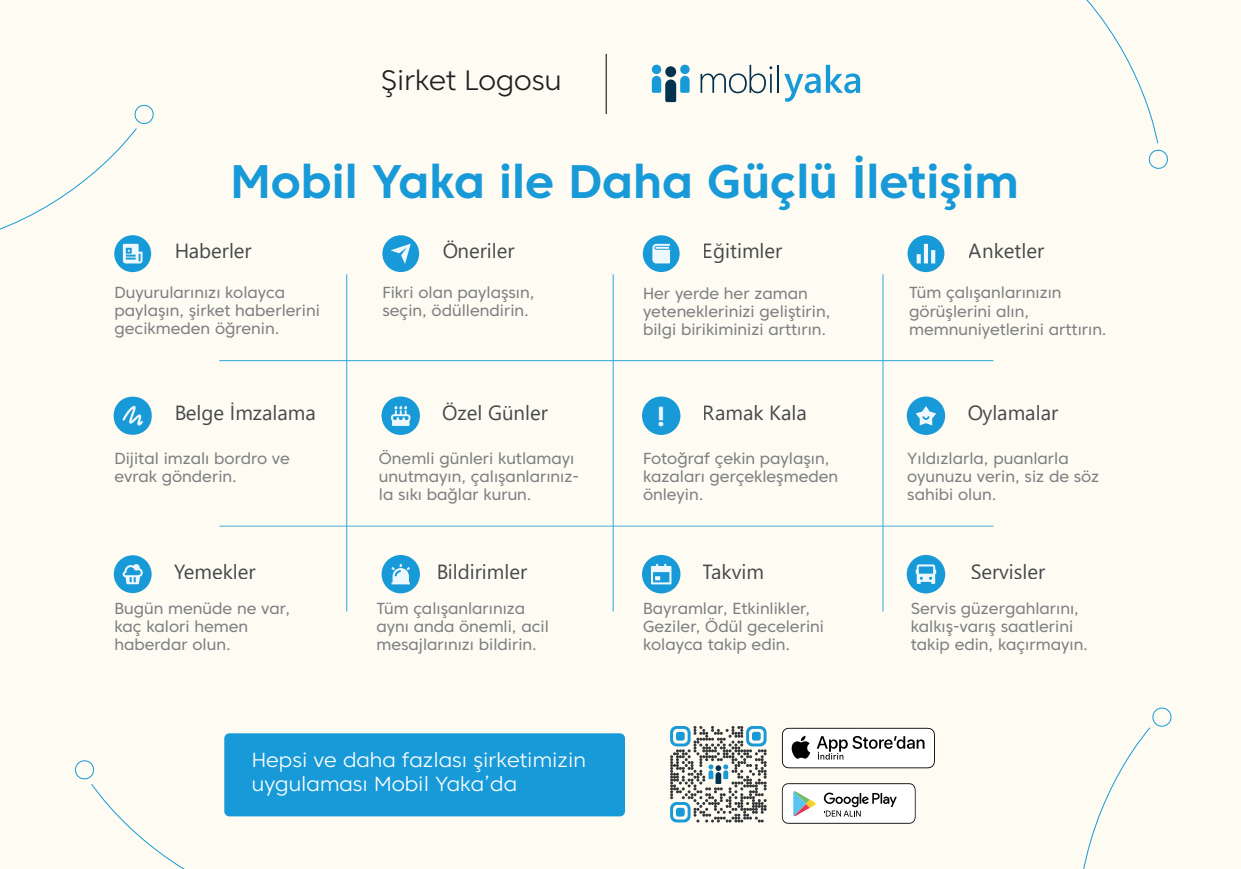
<style>
.page{position:relative;width:1241px;height:869px;background:#fff}
.page>*{position:absolute;margin:0;border:0;box-sizing:border-box;transform-origin:0 0}
.t1{font:700 46.99px "Core Sans C 65";color:#179ad7}
.t2{font:300 28px "Core Sans C 35";color:#231f20}
.t3{font:700 27.47px "Core Sans C 65";color:#eef8fc}
.t4{font:20.39px "Segoe UI";color:#474a4b}
.t5{font:300 20.3px/24.3px "Core Sans C 35";color:#fff}
.t6{font:15.92px/18.2px "Core Sans C 45";color:#7d8082}
</style>
<div class="page">
<div style="left:0;top:0;width:1240px;height:868px;background:#fefbf2"></div>
<div style="left:651px;top:65px;width:10px;height:9px;background:#179ad7;border-radius:50%"></div>
<div style="left:680px;top:65px;width:9px;height:9px;background:#179ad7;border-radius:50%"></div>
<div style="left:665px;top:66px;width:11px;height:11px;background:#03324f;border-radius:50%"></div>
<svg style="left:651px;top:76px;width:38px;height:26px"></svg>
<svg style="left:784px;top:65px;width:76px;height:37px"></svg>
<svg style="left:700px;top:65px;width:78px;height:28px"></svg>
<hr style="left:605px;top:54px;width:1px;height:60px;background:#000001">
<hr style="left:346px;top:274px;width:1px;height:337px;background:#2aa8df">
<hr style="left:613px;top:274px;width:1px;height:337px;background:#2aa8df">
<hr style="left:882px;top:274px;width:1px;height:337px;background:#2aa8df">
<hr style="left:219px;top:360px;width:774px;height:1px;background:#2aa8df">
<hr style="left:219px;top:525px;width:774px;height:1px;background:#fff">
<div style="left:224px;top:733px;width:401px;height:83px;background:#179ad7;border-radius:5px"></div>
<svg style="left:1086px;top:0;width:82px;height:169px"></svg>
<svg style="left:1083px;top:707px;width:89px;height:161px"></svg>
<svg style="left:74px;top:758px;width:300px;height:110px"></svg>
<svg style="left:670px;top:726px;width:96px;height:96px"></svg>
<svg style="left:781px;top:783px;width:134px;height:40px"></svg>
<svg style="left:781px;top:727px;width:153px;height:41px"></svg>
<svg style="left:0;top:104px;width:154px;height:169px"></svg>
<div style="left:382px;top:235px;width:37px;height:37px;background:#179ad7;border-radius:18px"></div>
<svg style="left:391px;top:244px;width:19px;height:19px"></svg>
<div style="left:642px;top:235px;width:37px;height:37px;background:#179ad7;border-radius:18px"></div>
<svg style="left:652px;top:244px;width:18px;height:19px"></svg>
<div style="left:907px;top:235px;width:37px;height:37px;background:#179ad7;border-radius:18px"></div>
<svg style="left:916px;top:244px;width:19px;height:19px"></svg>
<div style="left:114px;top:396px;width:38px;height:38px;background:#179ad7;border-radius:18px"></div>
<svg style="left:122px;top:406px;width:29px;height:20px"></svg>
<div style="left:381px;top:396px;width:39px;height:38px;background:#179ad7;border-radius:19px"></div>
<svg style="left:384px;top:403px;width:27px;height:27px"></svg>
<div style="left:642px;top:396px;width:38px;height:38px;background:#179ad7;border-radius:19px"></div>
<div style="left:906px;top:396px;width:39px;height:38px;background:#179ad7;border-radius:19px"></div>
<svg style="left:916px;top:406px;width:20px;height:19px"></svg>
<div style="left:114px;top:555px;width:38px;height:38px;background:#179ad7;border-radius:19px"></div>
<svg style="left:123px;top:564px;width:20px;height:20px"></svg>
<div style="left:381px;top:554px;width:39px;height:39px;background:#179ad7;border-radius:19px"></div>
<svg style="left:391px;top:564px;width:19px;height:20px"></svg>
<div style="left:642px;top:554px;width:38px;height:39px;background:#179ad7;border-radius:19px"></div>
<svg style="left:651px;top:563px;width:20px;height:21px"></svg>
<div style="left:906px;top:554px;width:39px;height:39px;background:#179ad7;border-radius:19px"></div>
<svg style="left:915px;top:564px;width:21px;height:19px"></svg>
<h2 class="t2" style="left:381px;top:69px;width:182px">Şirket Logosu</h2>
<h1 class="t1" style="left:230px;top:155px;width:789px">Mobil Yaka ile Daha Güçlü İletişim</h1>
<p class="t4" style="left:174px;top:243px;width:79px">Haberler</p>
<p class="t6" style="left:114px;top:283px;width:207px">Duyurularınızı kolayca paylaşın, şirket haberlerini gecikmeden öğrenin.</p>
<p class="t4" style="left:442px;top:232px;width:74px">Öneriler</p>
<p class="t6" style="left:382px;top:283px;width:154px">Fikri olan paylaşsın, seçin, ödüllendirin.</p>
<p class="t4" style="left:702px;top:231px;width:81px">Eğitimler</p>
<p class="t6" style="left:643px;top:285px;width:189px">Her yerde her zaman yeteneklerinizi geliştirin, bilgi birikiminizi arttırın.</p>
<p class="t4" style="left:174px;top:393px;width:143px">Belge İmzalama</p>
<h3 class="t3" style="left:656px;top:400px;width:10px">!</h3>
<p class="t6" style="left:114px;top:449px;width:177px">Dijital imzalı bordro ve evrak gönderin.</p>
<p class="t4" style="left:442px;top:405px;width:107px">Özel Günler</p>
<p class="t4" style="left:702px;top:405px;width:105px">Ramak Kala</p>
<p class="t6" style="left:643px;top:449px;width:197px">Fotoğraf çekin paylaşın, kazaları gerçekleşmeden önleyin.</p>
<p class="t6" style="left:379px;top:449px;width:201px">Önemli günleri kutlamayı unutmayın, çalışanlarınız&shy;la sıkı bağlar kurun.</p>
<p class="t4" style="left:174px;top:563px;width:83px">Yemekler</p>
<p class="t6" style="left:114px;top:599px;width:177px">Bugün menüde ne var, kaç kalori hemen haberdar olun.</p>
<p class="t4" style="left:436px;top:552px;width:92px">Bildirimler</p>
<p class="t6" style="left:376px;top:599px;width:174px">Tüm çalışanlarınıza aynı anda önemli, acil mesajlarınızı bildirin.</p>
<p class="t5" style="left:252px;top:749px;width:335px">Hepsi ve daha fazlası şirketimizin uygulaması Mobil Yaka’da</p>
<p class="t4" style="left:702px;top:552px;width:63px">Takvim</p>
<p class="t6" style="left:643px;top:599px;width:182px">Bayramlar, Etkinlikler,<br>Geziler, Ödül gecelerini kolayca takip edin.</p>
<p class="t4" style="left:968px;top:243px;width:77px">Anketler</p>
<p class="t6" style="left:909px;top:284px;width:199px">Tüm çalışanlarınızın görüşlerini alın, memnuniyetlerini arttırın.</p>
<p class="t4" style="left:966px;top:405px;width:93px">Oylamalar</p>
<p class="t6" style="left:907px;top:449px;width:193px">Yıldızlarla, puanlarla oyunuzu verin, siz de söz sahibi olun.</p>
<p class="t4" style="left:970px;top:552px;width:76px">Servisler</p>
<p class="t6" style="left:910px;top:599px;width:179px">Servis güzergahlarını, kalkış-varış saatlerini takip edin, kaçırmayın.</p>
</div>
